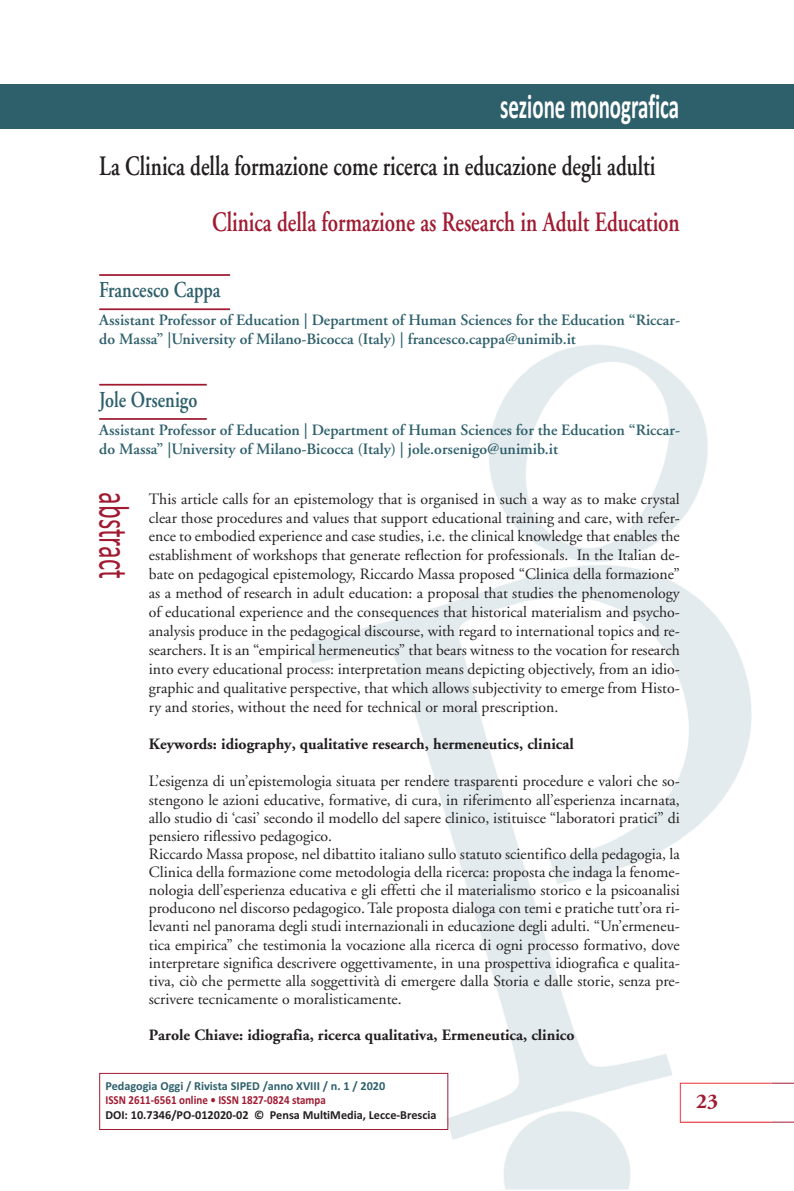
<style>
.page{position:relative;width:794px;height:1191px;background:#fff}
.page>*{position:absolute;margin:0;border:0;box-sizing:border-box;transform-origin:0 0}
.t1{font:43.75px "Calibri";color:#a01b32;scale:.6 1}
.t2{font:700 35px "Calibri";color:#fff;scale:.6 1}
.t3{font:600 28px "Adobe Garamond";color:#231f20;scale:.75 1}
.t4{font:600 28px "Adobe Garamond";color:#a01b32;scale:.75 1}
.t5{font:600 22.75px "Adobe Garamond";color:#2e606b;scale:.8 1}
.t6{font:700 21px "Adobe Garamond Pro";color:#a01b32}
.t7{font:15.75px/18px "Adobe Garamond";color:#231f20;text-align:justify}
.t8{font:600 15.75px/19.2px "Adobe Garamond";color:#2e606b}
.t9{font:700 15.75px "Adobe Garamond";color:#231f20}
.t10{font:700 12.25px "Calibri";color:#231f20}
.t11{font:700 12.25px "Calibri";color:#2e606b}
.t12{font:700 12.25px "Calibri";color:#a01b32;scale:.9 1}
</style>
<div class="page">
<svg style="left:771px;top:1082px;width:23px;height:40px"></svg>
<img style="left:310px;top:345px;width:461px;height:844px">
<img style="left:680px;top:1082px;width:91px;height:40px">
<div style="left:99px;top:1073px;width:349px;height:57px;border:1px solid #a01b32"></div>
<div style="left:0;top:84px;width:794px;height:45px;background:#2e606b"></div>
<hr style="left:99px;top:274px;width:131px;height:2px;background:#a01b32">
<hr style="left:99px;top:308px;width:131px;height:2px;background:#a01b32">
<hr style="left:99px;top:384px;width:108px;height:1px;background:#a01b32">
<hr style="left:99px;top:418px;width:108px;height:2px;background:#a01b32">
<h2 class="t2" style="left:500px;top:85px;width:300px">sezione monografica</h2>
<h3 class="t3" style="left:99px;top:155px;width:743px">La Clinica della formazione come ricerca in educazione degli adulti</h3>
<h3 class="t4" style="left:212px;top:211px;width:625px">Clinica della formazione as Research in Adult Education</h3>
<h3 class="t5" style="left:99px;top:281px;width:153px">Francesco Cappa</h3>
<p class="t8" style="left:99px;top:312px;width:582px">Assistant Professor of Education | Department of Human Sciences for the Education “Riccar&shy;do Massa” |University of Milano-Bicocca (Italy) | francesco.cappa@unimib.it</p>
<h3 class="t5" style="left:99px;top:391px;width:124px">Jole Orsenigo</h3>
<p class="t8" style="left:99px;top:421px;width:582px">Assistant Professor of Education | Department of Human Sciences for the Education “Riccar&shy;do Massa” |University of Milano-Bicocca (Italy) | jole.orsenigo@unimib.it</p>
<h1 class="t1" style="left:140px;top:492px;width:145px;rotate:90deg">abstract</h1>
<p class="t7" style="left:149px;top:490px;width:532px;line-height:18.9px">This article calls for an epistemology that is organised in such a way as to make crystal clear those procedures and values that support educational training and care, with refer&shy;ence to embodied experience and case studies, i.e. the clinical knowledge that enables the establishment of workshops that generate reflection for professionals. In the Italian de&shy;bate on pedagogical epistemology, Riccardo Massa proposed “Clinica della formazione” as a method of research in adult education: a proposal that studies the phenomenology of educational experience and the consequences that historical materialism and psycho&shy;analysis produce in the pedagogical discourse, with regard to international topics and re&shy;searchers. It is an “empirical hermeneutics” that bears witness to the vocation for research into every educational process: interpretation means depicting objectively, from an idio&shy;graphic and qualitative perspective, that which allows subjectivity to emerge from Histo&shy;ry and stories, without the need for technical or moral prescription.</p>
<p class="t9" style="left:149px;top:738px;width:426px">Keywords: idiography, qualitative research, hermeneutics, clinical</p>
<p class="t7" style="left:149px;top:774px;width:532px;text-align:left">L’esigenza di un’epistemologia situata per rendere trasparenti procedure e valori che so&shy;stengono le azioni educative, formative, di cura, in riferimento all’esperienza incarnata, allo studio di ‘casi’ secondo il modello del sapere clinico, istituisce “laboratori pratici” di pensiero riflessivo pedagogico.<br>Riccardo Massa propose, nel dibattito italiano sullo statuto scientifico della pedagogia, la Clinica della formazione come metodologia della ricerca: proposta che indaga la fenome&shy;nologia dell’esperienza educativa e gli effetti che il materialismo storico e la psicoanalisi producono nel discorso pedagogico. Tale proposta dialoga con temi e pratiche tutt’ora ri&shy;levanti nel panorama degli studi internazionali in educazione degli adulti. “Un’ermeneu&shy;tica empirica” che testimonia la vocazione alla ricerca di ogni processo formativo, dove interpretare significa descrivere oggettivamente, in una prospettiva idiografica e qualita&shy;tiva, ciò che permette alla soggettività di emergere dalla Storia e dalle storie, senza pre&shy;scrivere tecnicamente o moralisticamente.</p>
<p class="t9" style="left:149px;top:1029px;width:427px">Parole Chiave: idiografia, ricerca qualitativa, Ermeneutica, clinico</p>
<p class="t11" style="left:105px;top:1078px;width:281px">Pedagogia Oggi / Rivista SIPED /anno XVIII / n. 1 / 2020</p>
<p class="t12" style="left:105px;top:1092px;width:246px">ISSN 2611-6561 online • ISSN 1827-0824 stampa</p>
<p class="t10" style="left:105px;top:1107px;width:333px">DOI: 10.7346/PO-012020-02 © Pensa MultiMedia, Lecce-Brescia</p>
<h3 class="t6" style="left:696px;top:1093px;width:23px">23</h3>
</div>
